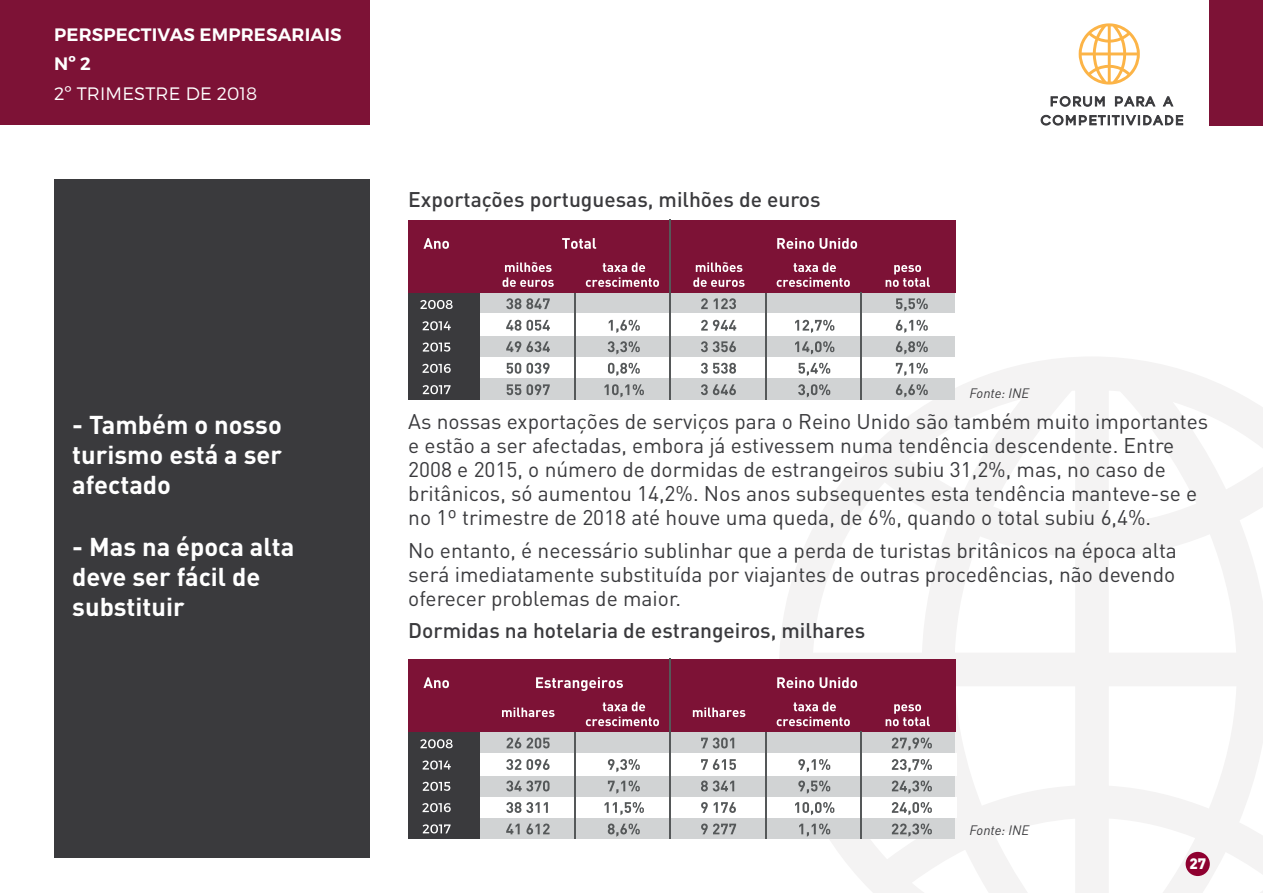
<style>
.page{position:relative;width:1263px;height:893px;background:#fff}
.page>*{position:absolute;margin:0;border:0;box-sizing:border-box;transform-origin:0 0}
.t1{font:700 25.5px/30px "DIN Pro";color:#fff;text-align:justify}
.t2{font:21px/24px "DIN Pro";color:#3a3a3d}
.t3{font:500 21px "DIN Pro";color:#3a3a3d}
.t4{font:600 18px/29.5px "Montserrat";letter-spacing:.01em;color:#fff}
.t5{font:300 18px "Montserrat";letter-spacing:.01em;color:#fff}
.t6{font:900 15px "DIN Pro";color:#fff}
.t7{font:italic 13.5px "DIN";color:#3a3a3d}
</style>
<div class="page">
<div style="left:54px;top:179px;width:316px;height:678px;background:#3a3a3d"></div>
<svg style="left:780px;top:357px;width:483px;height:536px"></svg>
<div style="left:0;top:0;width:370px;height:125px;background:#7d1236"></div>
<div style="left:1210px;top:0;width:53px;height:125px;background:#7d1236"></div>
<svg style="left:1079px;top:23px;width:61px;height:62px"></svg>
<svg style="left:1050px;top:96px;width:55px;height:11px"></svg>
<svg style="left:1115px;top:96px;width:41px;height:11px"></svg>
<svg style="left:1162px;top:96px;width:12px;height:11px"></svg>
<svg style="left:1040px;top:114px;width:143px;height:12px"></svg>
<div style="left:1185px;top:852px;width:25px;height:24px;background:#8f0030;border-radius:50%"></div>
<div style="left:475px;top:292px;width:480px;height:108px;background:#d1d3d4"></div>
<div style="left:475px;top:358px;width:482px;height:20px;background:#fff"></div>
<div style="left:475px;top:314px;width:481px;height:22px;background:#fff"></div>
<svg style="left:506px;top:298px;width:44px;height:11px"></svg>
<svg style="left:506px;top:320px;width:44px;height:11px"></svg>
<svg style="left:506px;top:341px;width:44px;height:11px"></svg>
<svg style="left:507px;top:363px;width:43px;height:11px"></svg>
<svg style="left:507px;top:384px;width:43px;height:11px"></svg>
<svg style="left:609px;top:320px;width:31px;height:13px"></svg>
<svg style="left:608px;top:341px;width:32px;height:14px"></svg>
<svg style="left:608px;top:363px;width:32px;height:13px"></svg>
<svg style="left:604px;top:384px;width:40px;height:14px"></svg>
<svg style="left:701px;top:298px;width:7px;height:11px"></svg>
<svg style="left:714px;top:298px;width:22px;height:11px"></svg>
<svg style="left:701px;top:320px;width:35px;height:11px"></svg>
<svg style="left:701px;top:341px;width:35px;height:11px"></svg>
<svg style="left:701px;top:363px;width:35px;height:11px"></svg>
<svg style="left:701px;top:384px;width:35px;height:11px"></svg>
<svg style="left:795px;top:320px;width:39px;height:13px"></svg>
<svg style="left:795px;top:341px;width:39px;height:14px"></svg>
<svg style="left:798px;top:363px;width:32px;height:13px"></svg>
<svg style="left:798px;top:384px;width:32px;height:14px"></svg>
<svg style="left:896px;top:298px;width:32px;height:14px"></svg>
<svg style="left:896px;top:320px;width:32px;height:13px"></svg>
<svg style="left:896px;top:341px;width:32px;height:14px"></svg>
<svg style="left:896px;top:363px;width:32px;height:13px"></svg>
<svg style="left:896px;top:384px;width:32px;height:14px"></svg>
<hr style="left:574px;top:237px;width:2px;height:163px;background:#555859">
<hr style="left:765px;top:237px;width:1px;height:163px;background:#555859">
<div style="left:408px;top:267px;width:72px;height:133px;background:#3a3a3d"></div>
<div style="left:408px;top:220px;width:548px;height:72px;background:#7d1236"></div>
<svg style="left:420px;top:300px;width:33px;height:9px"></svg>
<svg style="left:422px;top:321px;width:29px;height:9px"></svg>
<svg style="left:423px;top:343px;width:27px;height:9px"></svg>
<svg style="left:422px;top:364px;width:29px;height:9px"></svg>
<svg style="left:423px;top:385px;width:28px;height:9px"></svg>
<svg style="left:423px;top:238px;width:26px;height:11px"></svg>
<svg style="left:562px;top:238px;width:34px;height:11px"></svg>
<svg style="left:777px;top:238px;width:80px;height:11px"></svg>
<svg style="left:502px;top:262px;width:52px;height:25px"></svg>
<svg style="left:586px;top:263px;width:73px;height:24px"></svg>
<svg style="left:693px;top:262px;width:51px;height:25px"></svg>
<svg style="left:777px;top:263px;width:73px;height:24px"></svg>
<svg style="left:886px;top:265px;width:44px;height:22px"></svg>
<hr style="left:669px;top:220px;width:2px;height:180px;background:#555859">
<hr style="left:860px;top:292px;width:2px;height:108px;background:#555859">
<div style="left:475px;top:732px;width:480px;height:107px;background:#d1d3d4"></div>
<div style="left:475px;top:797px;width:482px;height:20px;background:#fff"></div>
<div style="left:475px;top:753px;width:481px;height:22px;background:#fff"></div>
<svg style="left:507px;top:738px;width:14px;height:10px"></svg>
<svg style="left:527px;top:738px;width:23px;height:10px"></svg>
<svg style="left:506px;top:759px;width:44px;height:11px"></svg>
<svg style="left:506px;top:780px;width:43px;height:11px"></svg>
<svg style="left:506px;top:802px;width:42px;height:11px"></svg>
<svg style="left:506px;top:824px;width:14px;height:10px"></svg>
<svg style="left:526px;top:823px;width:24px;height:11px"></svg>
<svg style="left:608px;top:759px;width:32px;height:13px"></svg>
<svg style="left:608px;top:780px;width:32px;height:14px"></svg>
<svg style="left:604px;top:802px;width:40px;height:13px"></svg>
<svg style="left:608px;top:823px;width:32px;height:14px"></svg>
<svg style="left:701px;top:738px;width:33px;height:10px"></svg>
<svg style="left:701px;top:759px;width:35px;height:11px"></svg>
<svg style="left:701px;top:780px;width:33px;height:11px"></svg>
<svg style="left:701px;top:802px;width:7px;height:11px"></svg>
<svg style="left:714px;top:802px;width:22px;height:11px"></svg>
<svg style="left:701px;top:823px;width:35px;height:11px"></svg>
<svg style="left:798px;top:759px;width:32px;height:13px"></svg>
<svg style="left:798px;top:780px;width:32px;height:14px"></svg>
<svg style="left:795px;top:802px;width:39px;height:13px"></svg>
<svg style="left:799px;top:823px;width:31px;height:14px"></svg>
<svg style="left:892px;top:738px;width:40px;height:13px"></svg>
<svg style="left:892px;top:759px;width:40px;height:13px"></svg>
<svg style="left:892px;top:780px;width:40px;height:14px"></svg>
<svg style="left:892px;top:802px;width:40px;height:13px"></svg>
<svg style="left:892px;top:823px;width:40px;height:14px"></svg>
<hr style="left:574px;top:676px;width:2px;height:163px;background:#555859">
<hr style="left:765px;top:676px;width:1px;height:163px;background:#555859">
<div style="left:408px;top:706px;width:72px;height:133px;background:#3a3a3d"></div>
<div style="left:408px;top:659px;width:548px;height:73px;background:#7d1236"></div>
<svg style="left:420px;top:739px;width:33px;height:9px"></svg>
<svg style="left:422px;top:760px;width:29px;height:10px"></svg>
<svg style="left:423px;top:782px;width:27px;height:9px"></svg>
<svg style="left:422px;top:803px;width:29px;height:9px"></svg>
<svg style="left:423px;top:824px;width:28px;height:9px"></svg>
<svg style="left:423px;top:677px;width:26px;height:11px"></svg>
<svg style="left:536px;top:677px;width:87px;height:14px"></svg>
<svg style="left:777px;top:677px;width:80px;height:11px"></svg>
<svg style="left:502px;top:707px;width:52px;height:10px"></svg>
<svg style="left:603px;top:702px;width:42px;height:9px"></svg>
<svg style="left:586px;top:717px;width:73px;height:9px"></svg>
<svg style="left:693px;top:707px;width:52px;height:10px"></svg>
<svg style="left:793px;top:702px;width:43px;height:9px"></svg>
<svg style="left:777px;top:717px;width:73px;height:9px"></svg>
<svg style="left:886px;top:704px;width:44px;height:22px"></svg>
<hr style="left:669px;top:659px;width:2px;height:180px;background:#555859">
<hr style="left:860px;top:732px;width:2px;height:107px;background:#555859">
<p class="t4" style="left:54px;top:20px;width:289px">PERSPECTIVAS EMPRESARIAIS<br>Nº 2</p>
<p class="t5" style="left:54px;top:82px;width:205px">2º TRIMESTRE DE 2018</p>
<p class="t3" style="left:408px;top:185px;width:414px">Exportações portuguesas, milhões de euros</p>
<p class="t1" style="left:72px;top:409px;width:211px">- Também o nosso turismo está a ser afectado</p>
<p class="t1" style="left:72px;top:531px;width:224px;text-align:left">- Mas na época alta deve ser fácil de substituir</p>
<p class="t7" style="left:969px;top:385px;width:61px">Fonte: INE</p>
<p class="t2" style="left:408px;top:409px;width:801px">As nossas exportações de serviços para o Reino Unido são também muito importantes e estão a ser afectadas, embora já estivessem numa tendência descendente. Entre 2008 e 2015, o número de dormidas de estrangeiros subiu 31,2%, mas, no caso de britânicos, só aumentou 14,2%. Nos anos subsequentes esta tendência manteve-se e no 1º trimestre de 2018 até houve uma queda, de 6%, quando o total subiu 6,4%.</p>
<p class="t2" style="left:408px;top:537px;width:770px;text-align:justify">No entanto, é necessário sublinhar que a perda de turistas britânicos na época alta será imediatamente substituída por viajantes de outras procedências, não devendo oferecer problemas de maior.</p>
<p class="t3" style="left:408px;top:617px;width:459px">Dormidas na hotelaria de estrangeiros, milhares</p>
<p class="t7" style="left:969px;top:822px;width:61px">Fonte: INE</p>
<p class="t6" style="left:1189px;top:853px;width:18px">27</p>
</div>
